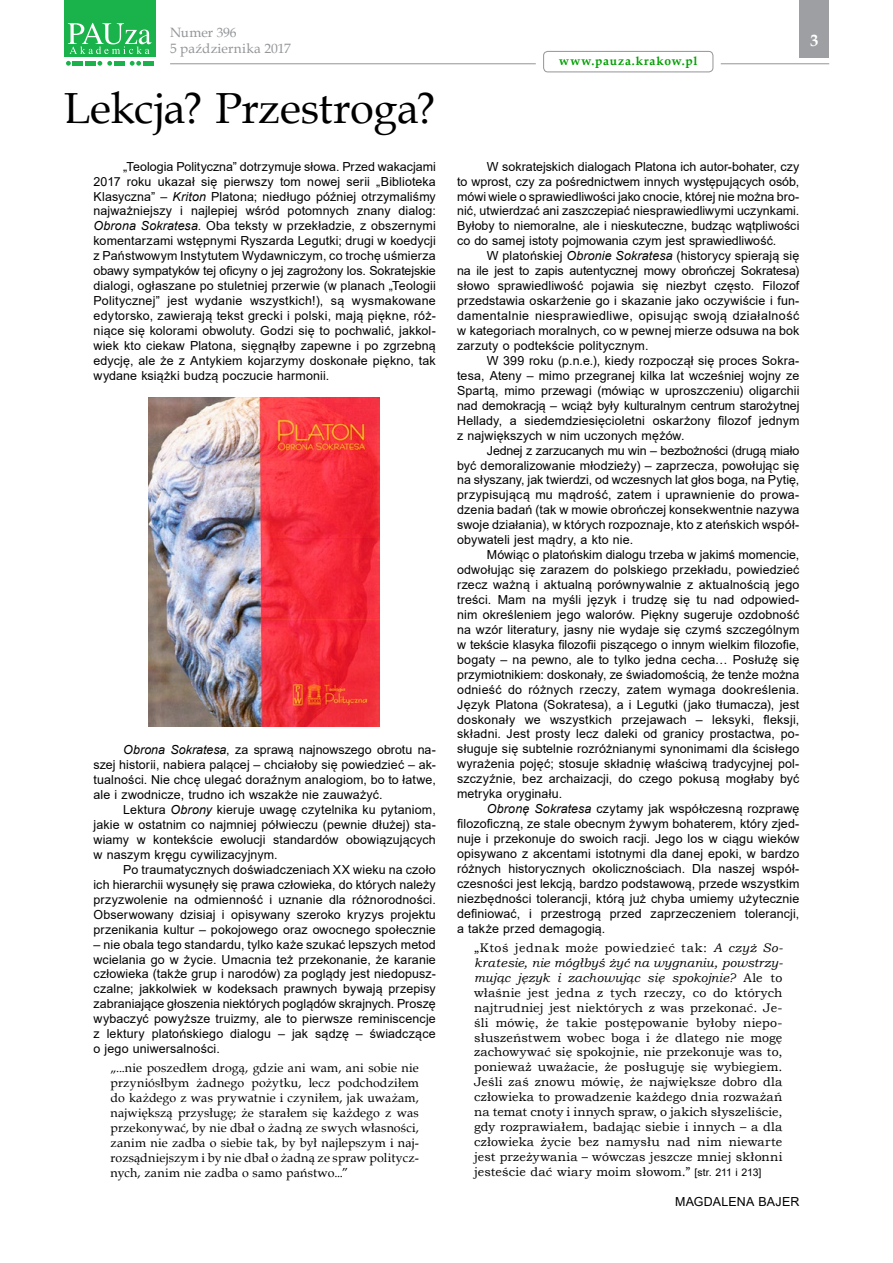
<style>
.page{position:relative;width:893px;height:1263px;background:#fff}
.page>*{position:absolute;margin:0;border:0;box-sizing:border-box;transform-origin:0 0}
.t1{font:43.5px "Book Antiqua";letter-spacing:-.01em;color:#000}
.t2{font:700 16.5px "Book Antiqua";color:#fff}
.t3{font:13.5px/16.2px "Book Antiqua";letter-spacing:.005em;color:#939598}
.t4{font:12.45px/15px "Arial";letter-spacing:.01em;color:#000;text-align:justify}
.t5{font:12.45px/15px "Bookman Old Style";letter-spacing:.01em;color:#000;text-align:justify}
.t6{font:12.45px/15px "Book Antiqua";letter-spacing:.01em;color:#000;text-align:justify}
.t7{font:700 12px "Book Antiqua";letter-spacing:.07em;color:#00a000}
.s1{font-style:italic}
.s2{font-family:"Arial";font-size:10.5px}
</style>
<div class="page">
<div style="left:799px;top:0;width:30px;height:57px;background:#9d9fa2"></div>
<svg style="left:66px;top:61px;width:5px;height:5px"></svg>
<svg style="left:97px;top:61px;width:15px;height:5px"></svg>
<svg style="left:130px;top:61px;width:11px;height:5px"></svg>
<div style="left:73px;top:61px;width:10px;height:5px;background:#19b24b"></div>
<div style="left:85px;top:61px;width:11px;height:5px;background:#19b24b"></div>
<div style="left:114px;top:61px;width:11px;height:5px;background:#19b24b"></div>
<div style="left:143px;top:61px;width:11px;height:5px;background:#19b24b"></div>
<div style="left:64px;top:0;width:92px;height:56px;background:#19b24b"></div>
<svg style="left:68px;top:23px;width:83px;height:31px"></svg>
<hr style="left:170px;top:63px;width:366px;height:1px;background:#939598">
<div style="left:543px;top:51px;width:170px;height:21px;border:1px solid #939598;border-radius:4px"></div>
<hr style="left:721px;top:63px;width:108px;height:1px;background:#939598">
<img style="left:149px;top:397px;width:230px;height:329px">
<p class="t3" style="left:170px;top:24px;width:122px">Numer 396<br>5 października 2017</p>
<h2 class="t2" style="left:810px;top:30px;width:10px">3</h2>
<p class="t7" style="left:559px;top:53px;width:140px">www.pauza.krakow.pl</p>
<h1 class="t1" style="left:64px;top:78px;width:373px">Lekcja? Przestroga?</h1>
<p class="t4" style="left:94px;top:159px;width:344px;text-indent:30px">„Teologia Polityczna” dotrzymuje słowa. Przed wakacjami 2017 roku ukazał się pierwszy tom nowej serii „Biblioteka Klasyczna” – <span class="s1">Kriton</span> Platona; niedługo później otrzymaliśmy najważniejszy i najlepiej wśród potomnych znany dialog:<br><span class="s1">Obrona Sokratesa</span>. Oba teksty w przekładzie, z obszernymi komentarzami wstępnymi Ryszarda Legutki; drugi w koedycji z Państwowym Instytutem Wydawniczym, co trochę uśmierza obawy sympatyków tej oficyny o jej zagrożony los. Sokratejskie dialogi, ogłaszane po stuletniej przerwie (w planach „Teologii Politycznej” jest wydanie wszystkich!), są wysmakowane edytorsko, zawierają tekst grecki i polski, mają piękne, róż&shy;niące się kolorami obwoluty. Godzi się to pochwalić, jakkol&shy;wiek kto ciekaw Platona, sięgnąłby zapewne i po zgrzebną edycję, ale że z Antykiem kojarzymy doskonałe piękno, tak wydane książki budzą poczucie harmonii.</p>
<p class="t4" style="left:94px;top:742px;width:344px;text-indent:30px"><span class="s1">Obrona Sokratesa</span>, za sprawą najnowszego obrotu na&shy;szej historii, nabiera palącej – chciałoby się powiedzieć – ak&shy;tualności. Nie chcę ulegać doraźnym analogiom, bo to łatwe, ale i zwodnicze, trudno ich wszakże nie zauważyć.</p>
<p class="t4" style="left:94px;top:802px;width:344px;text-indent:30px">Lektura <span class="s1">Obrony</span> kieruje uwagę czytelnika ku pytaniom, jakie w ostatnim co najmniej półwieczu (pewnie dłużej) sta&shy;wiamy w kontekście ewolucji standardów obowiązujących w naszym kręgu cywilizacyjnym.</p>
<p class="t4" style="left:94px;top:862px;width:344px;text-indent:30px">Po traumatycznych doświadczeniach XX wieku na czoło ich hierarchii wysunęły się prawa człowieka, do których należy przyzwolenie na odmienność i uznanie dla różnorodności.<br>Obserwowany dzisiaj i opisywany szeroko kryzys projektu przenikania kultur – pokojowego oraz owocnego społecznie</p>
<p class="t4" style="left:94px;top:936px;width:344px">– nie obala tego standardu, tylko każe szukać lepszych metod wcielania go w życie. Umacnia też przekonanie, że karanie człowieka (także grup i narodów) za poglądy jest niedopusz&shy;czalne; jakkolwiek w kodeksach prawnych bywają przepisy zabraniające głoszenia niektórych poglądów skrajnych. Proszę wybaczyć powyższe truizmy, ale to pierwsze reminiscencje z lektury platońskiego dialogu – jak sądzę – świadczące o jego uniwersalności.</p>
<p class="t6" style="left:111px;top:1060px;width:310px">„...nie poszedłem drogą, gdzie ani wam, ani sobie nie przyniósłbym żadnego pożytku, lecz podchodziłem do każdego z was prywatnie i czyniłem, jak uważam, największą przysługę; że starałem się każdego z was przekonywać, by nie dbał o żadną ze swych własności, zanim nie zadba o siebie tak, by był najlepszym i naj&shy;rozsądniejszym i by nie dbał o żadną ze spraw politycz&shy;nych, zanim nie zadba o samo państwo...”</p>
<p class="t4" style="left:457px;top:159px;width:344px;text-indent:30px">W sokratejskich dialogach Platona ich autor-bohater, czy to wprost, czy za pośrednictwem innych występujących osób, mówi wiele o sprawiedliwości jako cnocie, której nie można bro&shy;nić, utwierdzać ani zaszczepiać niesprawiedliwymi uczynkami.<br>Byłoby to niemoralne, ale i nieskuteczne, budząc wątpliwości co do samej istoty pojmowania czym jest sprawiedliwość.</p>
<p class="t4" style="left:457px;top:248px;width:344px;text-indent:30px">W platońskiej <span class="s1">Obronie Sokratesa</span> (historycy spierają się na ile jest to zapis autentycznej mowy obrończej Sokratesa) słowo sprawiedliwość pojawia się niezbyt często. Filozof przedstawia oskarżenie go i skazanie jako oczywiście i fun&shy;damentalnie niesprawiedliwe, opisując swoją działalność w kategoriach moralnych, co w pewnej mierze odsuwa na bok zarzuty o podtekście politycznym.</p>
<p class="t4" style="left:457px;top:353px;width:344px;text-indent:30px">W 399 roku (p.n.e.), kiedy rozpoczął się proces Sokra&shy;tesa, Ateny – mimo przegranej kilka lat wcześniej wojny ze Spartą, mimo przewagi (mówiąc w uproszczeniu) oligarchii nad demokracją – wciąż były kulturalnym centrum starożytnej Hellady, a siedemdziesięcioletni oskarżony filozof jednym z największych w nim uczonych mężów.</p>
<p class="t4" style="left:457px;top:443px;width:344px;text-indent:30px">Jednej z zarzucanych mu win – bezbożności (drugą miało być demoralizowanie młodzieży) – zaprzecza, powołując się na słyszany, jak twierdzi, od wczesnych lat głos boga, na Pytię, przypisującą mu mądrość, zatem i uprawnienie do prowa&shy;dzenia badań (tak w mowie obrończej konsekwentnie nazywa swoje działania), w których rozpoznaje, kto z ateńskich współ&shy;obywateli jest mądry, a kto nie.</p>
<p class="t4" style="left:457px;top:547px;width:344px;text-indent:30px">Mówiąc o platońskim dialogu trzeba w jakimś momencie, odwołując się zarazem do polskiego przekładu, powiedzieć rzecz ważną i aktualną porównywalnie z aktualnością jego treści. Mam na myśli język i trudzę się tu nad odpowied&shy;nim określeniem jego walorów. Piękny sugeruje ozdobność na wzór literatury, jasny nie wydaje się czymś szczególnym w tekście klasyka filozofii piszącego o innym wielkim filozofie, bogaty – na pewno, ale to tylko jedna cecha… Posłużę się przymiotnikiem: doskonały, ze świadomością, że tenże można odnieść do różnych rzeczy, zatem wymaga dookreślenia.<br>Język Platona (Sokratesa), a i Legutki (jako tłumacza), jest doskonały we wszystkich przejawach – leksyki, fleksji, składni. Jest prosty lecz daleki od granicy prostactwa, po&shy;sługuje się subtelnie rozróżnianymi synonimami dla ścisłego wyrażenia pojęć; stosuje składnię właściwą tradycyjnej pol&shy;szczyźnie, bez archaizacji, do czego pokusą mogłaby być metryka oryginału.</p>
<p class="t4" style="left:457px;top:801px;width:344px;text-indent:30px"><span class="s1">Obronę Sokratesa</span> czytamy jak współczesną rozprawę filozoficzną, ze stale obecnym żywym bohaterem, który zjed&shy;nuje i przekonuje do swoich racji. Jego los w ciągu wieków opisywano z akcentami istotnymi dla danej epoki, w bardzo różnych historycznych okolicznościach. Dla naszej współ&shy;czesności jest lekcją, bardzo podstawową, przede wszystkim niezbędności tolerancji, którą już chyba umiemy użytecznie definiować, i przestrogą przed zaprzeczeniem tolerancji, a także przed demagogią.</p>
<p class="t5" style="left:474px;top:940px;width:310px">„Ktoś jednak może powiedzieć tak: <span class="s1">A czyż So&shy;kratesie, nie mógłbyś żyć na wygnaniu, powstrzy&shy;mując język i zachowując się spokojnie?</span> Ale to właśnie jest jedna z tych rzeczy, co do których najtrudniej jest niektórych z was przekonać. Je&shy;śli mówię, że takie postępowanie byłoby niepo&shy;słuszeństwem wobec boga i że dlatego nie mogę zachowywać się spokojnie, nie przekonuje was to, ponieważ uważacie, że posługuję się wybiegiem.<br>Jeśli zaś znowu mówię, że największe dobro dla człowieka to prowadzenie każdego dnia rozważań na temat cnoty i innych spraw, o jakich słyszeliście, gdy rozprawiałem, badając siebie i innych – a dla człowieka życie bez namysłu nad nim niewarte jest przeżywania – wówczas jeszcze mniej skłonni jesteście dać wiary moim słowom.” <span class="s2">[str. 211 i 213]</span></p>
<p class="t4" style="left:675px;top:1194px;width:126px">MAGDALENA BAJER</p>
</div>
